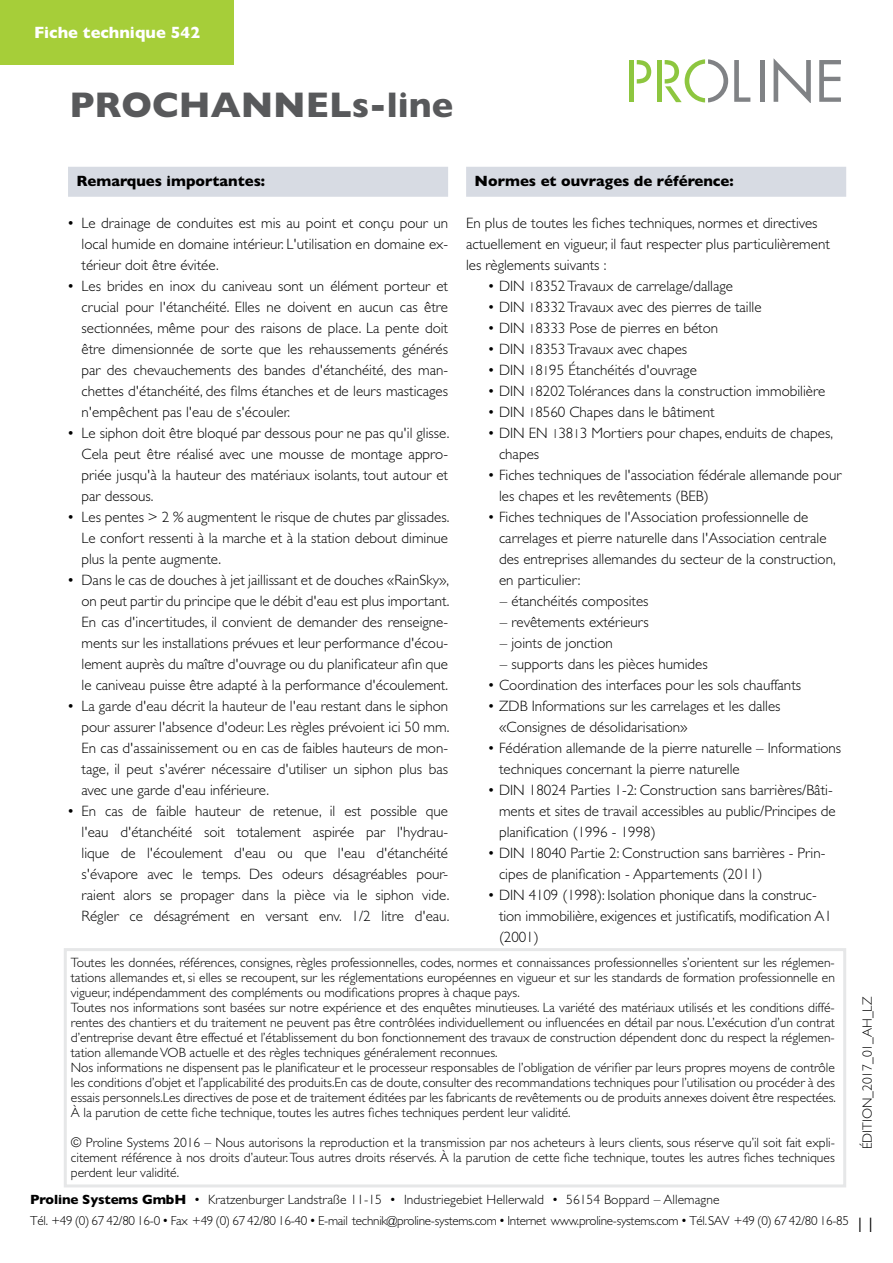
<style>
.page{position:relative;width:893px;height:1263px;background:#fff}
.page>*{position:absolute;margin:0;border:0;box-sizing:border-box;transform-origin:0 0}
.t1{font:700 36px "Gill Sans";color:#58595b}
.t2{font:700 16.5px "Gill Sans";color:#fff}
.t3{font:300 15px/21px "Gill Sans";color:#000}
.t4{font:700 15px "Gill Sans";color:#000}
.t5{font:300 13.5px/15px "Gill Sans";color:#000}
.t6{font:300 13.05px "Gill Sans";letter-spacing:-.02em;color:#000}
.s1{font-size:13.05px}
.s2{font-weight:400}
.s3{font-weight:700}
.s4{font-size:13.5px}
.s5{font-size:21px}
</style>
<div class="page">
<div style="left:0;top:0;width:234px;height:64px;background:#a6ce39"></div>
<svg style="left:637px;top:60px;width:14px;height:24px"></svg>
<div style="left:629px;top:60px;width:5px;height:42px;background:#8dc63f"></div>
<div style="left:657px;top:60px;width:5px;height:42px;background:#8dc63f"></div>
<svg style="left:665px;top:59px;width:63px;height:43px"></svg>
<svg style="left:734px;top:60px;width:16px;height:42px"></svg>
<div style="left:760px;top:60px;width:5px;height:42px;background:#808285"></div>
<svg style="left:774px;top:59px;width:37px;height:43px"></svg>
<svg style="left:819px;top:60px;width:22px;height:42px"></svg>
<div style="left:68px;top:167px;width:380px;height:30px;background:#d7dbe3"></div>
<div style="left:466px;top:167px;width:380px;height:30px;background:#d7dbe3"></div>
<div style="left:64px;top:948px;width:782px;height:239px;border:3px solid #e6e7e8"></div>
<p class="t2" style="left:34px;top:19px;width:168px">Fiche technique 542</p>
<h1 class="t1" style="left:69px;top:76px;width:385px">PROCHANNELs-line</h1>
<p class="t4" style="left:475px;top:169px;width:261px">Normes et ouvrages de référence:</p>
<p class="t3" style="left:466px;top:212px;width:365px">En plus de toutes les fiches techniques, normes et directives actuellement en vigueur, il faut respecter plus particulièrement les règlements suivants :</p>
<p class="t3" style="left:487px;top:275px;width:247px">• DIN <span class="s1">1</span>8352 Travaux de carrelage/dallage</p>
<p class="t3" style="left:487px;top:296px;width:276px">• DIN <span class="s1">1</span>8332 Travaux avec des pierres de taille</p>
<p class="t3" style="left:487px;top:317px;width:232px">• DIN <span class="s1">1</span>8333 Pose de pierres en béton</p>
<p class="t3" style="left:487px;top:338px;width:201px">• DIN <span class="s1">1</span>8353 Travaux avec chapes</p>
<p class="t3" style="left:487px;top:359px;width:211px">• DIN <span class="s1">1</span>8<span class="s1">1</span>95 Étanchéités d'ouvrage</p>
<p class="t3" style="left:487px;top:380px;width:339px">• DIN <span class="s1">1</span>8202 Tolérances dans la construction immobilière</p>
<p class="t3" style="left:487px;top:401px;width:229px">• DIN <span class="s1">1</span>8560 Chapes dans le bâtiment</p>
<p class="t3" style="left:499px;top:422px;width:335px;text-indent:-12px">• DIN EN <span class="s1">1</span>38<span class="s1">1</span>3 Mortiers pour chapes, enduits de chapes, chapes</p>
<p class="t3" style="left:499px;top:464px;width:344px;text-indent:-12px">• Fiches techniques de l'association fédérale allemande pour les chapes et les revêtements (BEB)</p>
<p class="t3" style="left:499px;top:506px;width:338px;text-indent:-12px">• Fiches techniques de l'Association professionnelle de carrelages et pierre naturelle dans l'Association centrale des entreprises allemandes du secteur de la construction, en particulier:</p>
<p class="t3" style="left:500px;top:590px;width:150px">– étanchéités composites</p>
<p class="t3" style="left:500px;top:611px;width:150px">– revêtements extérieurs</p>
<p class="t3" style="left:500px;top:632px;width:114px">– joints de jonction</p>
<p class="t3" style="left:500px;top:653px;width:209px">– supports dans les pièces humides</p>
<p class="t3" style="left:487px;top:674px;width:315px">• Coordination des interfaces pour les sols chauffants</p>
<p class="t3" style="left:499px;top:695px;width:283px;text-indent:-12px">• ZDB Informations sur les carrelages et les dalles «Consignes de désolidarisation»</p>
<p class="t3" style="left:499px;top:737px;width:344px;text-indent:-12px">• Fédération allemande de la pierre naturelle – Informations techniques concernant la pierre naturelle</p>
<p class="t3" style="left:499px;top:779px;width:338px;text-indent:-12px">• DIN 18024 Parties 1-2: Construction sans barrières/Bâti&shy;ments et sites de travail accessibles au public/Principes de planification (1996 - 1998)</p>
<p class="t3" style="left:499px;top:842px;width:328px;text-indent:-12px">• DIN 18040 Partie 2: Construction sans barrières - Prin&shy;cipes de planification - Appartements (2011)</p>
<p class="t3" style="left:499px;top:884px;width:334px;text-indent:-12px">• DIN 4109 (1998): Isolation phonique dans la construc&shy;tion immobilière, exigences et justificatifs, modification A1 (2001)</p>
<p class="t5" style="left:71px;top:955px;width:766px">Toutes les données, références, consignes, règles professionnelles, codes, normes et connaissances professionnelles s’orientent sur les réglemen&shy;tations allemandes et, si elles se recoupent, sur les réglementations européennes en vigueur et sur les standards de formation professionnelle en vigueur, indépendamment des compléments ou modifications propres à chaque pays.<br>Toutes nos informations sont basées sur notre expérience et des enquêtes minutieuses. La variété des matériaux utilisés et les conditions diffé&shy;rentes des chantiers et du traitement ne peuvent pas être contrôlées individuellement ou influencées en détail par nous. L’exécution d’un contrat d’entreprise devant être effectué et l’établissement du bon fonctionnement des travaux de construction dépendent donc du respect la réglemen&shy;tation allemande VOB actuelle et des règles techniques généralement reconnues.<br>Nos informations ne dispensent pas le planificateur et le processeur responsables de l’obligation de vérifier par leurs propres moyens de contrôle les conditions d’objet et l’applicabilité des produits.En cas de doute, consulter des recommandations techniques pour l’utilisation ou procéder à des essais personnels.Les directives de pose et de traitement éditées par les fabricants de revêtements ou de produits annexes doivent être respectées.<br>À la parution de cette fiche technique, toutes les autres fiches techniques perdent leur validité.</p>
<p class="t5" style="left:71px;top:1135px;width:765px;text-align:justify">© Proline Systems 2016 – Nous autorisons la reproduction et la transmission par nos acheteurs à leurs clients, sous réserve qu’il soit fait expli&shy;citement référence à nos droits d’auteur. Tous autres droits réservés. À la parution de cette fiche technique, toutes les autres fiches techniques perdent leur validité.</p>
<p class="t4" style="left:77px;top:169px;width:190px">Remarques importantes:</p>
<p class="t3" style="left:82px;top:212px;width:368px;text-align:justify;text-indent:-13px"><span class="s2">•</span> Le drainage de conduites est mis au point et conçu pour un local humide en domaine intérieur. L'utilisation en domaine ex&shy;térieur doit être évitée.</p>
<p class="t3" style="left:82px;top:275px;width:368px;text-align:justify;text-indent:-13px"><span class="s2">•</span> Les brides en inox du caniveau sont un élément porteur et crucial pour l'étanchéité. Elles ne doivent en aucun cas être sectionnées, même pour des raisons de place. La pente doit être dimensionnée de sorte que les rehaussements générés par des chevauchements des bandes d'étanchéité, des man&shy;chettes d'étanchéité, des films étanches et de leurs masticages n'empêchent pas l'eau de s'écouler.</p>
<p class="t3" style="left:82px;top:422px;width:369px;text-align:justify;text-indent:-13px"><span class="s2">•</span> Le siphon doit être bloqué par dessous pour ne pas qu'il glisse.<br>Cela peut être réalisé avec une mousse de montage appro&shy;priée jusqu'à la hauteur des matériaux isolants, tout autour et par dessous.</p>
<p class="t3" style="left:82px;top:506px;width:369px;text-align:justify;text-indent:-13px"><span class="s2">•</span> Les pentes &gt; 2 % augmentent le risque de chutes par glissades.<br>Le confort ressenti à la marche et à la station debout diminue plus la pente augmente.</p>
<p class="t3" style="left:82px;top:569px;width:369px;text-align:justify;text-indent:-13px"><span class="s2">•</span> Dans le cas de douches à jet jaillissant et de douches «RainSky», on peut partir du principe que le débit d'eau est plus important.<br>En cas d'incertitudes, il convient de demander des renseigne&shy;ments sur les installations prévues et leur performance d'écou&shy;lement auprès du maître d'ouvrage ou du planificateur afin que le caniveau puisse être adapté à la performance d'écoulement.</p>
<p class="t3" style="left:82px;top:695px;width:369px;text-align:justify;text-indent:-13px"><span class="s2">•</span> La garde d'eau décrit la hauteur de l'eau restant dans le siphon pour assurer l'absence d'odeur. Les règles prévoient ici 50 mm.<br>En cas d'assainissement ou en cas de faibles hauteurs de mon&shy;tage, il peut s'avérer nécessaire d'utiliser un siphon plus bas avec une garde d'eau inférieure.</p>
<p class="t3" style="left:82px;top:800px;width:369px;text-align:justify;text-indent:-13px"><span class="s2">•</span> En cas de faible hauteur de retenue, il est possible que l'eau d'étanchéité soit totalement aspirée par l'hydrau&shy;lique de l'écoulement d'eau ou que l'eau d'étanchéité s'évapore avec le temps. Des odeurs désagréables pour&shy;raient alors se propager dans la pièce via le siphon vide.<br>Régler ce désagrément en versant env. 1/2 litre d'eau.</p>
<p class="t5" style="left:859px;top:1149px;width:154px;rotate:-90deg">ÉDITION_2017_01_AH_LZ</p>
<p class="t5" style="left:30px;top:1191px;width:691px"><span class="s3">Proline Systems GmbH</span> • Kratzenburger Landstraße 11-15 • Industriegebiet Hellerwald • 56154 Boppard – Allemagne</p>
<p class="t6" style="left:30px;top:1210px;width:847px">Tél. +49 (0) 67 42/80 16-0 <span class="s4">•</span> Fax +49 (0) 67 42/80 16-40 <span class="s4">•</span> E-mail technik@proline-systems.com <span class="s4">•</span> Internet www.proline-systems.com <span class="s4">•</span> Tél. SAV +49 (0) 67 42/80 16-85 <span class="s5">11</span></p>
</div>
